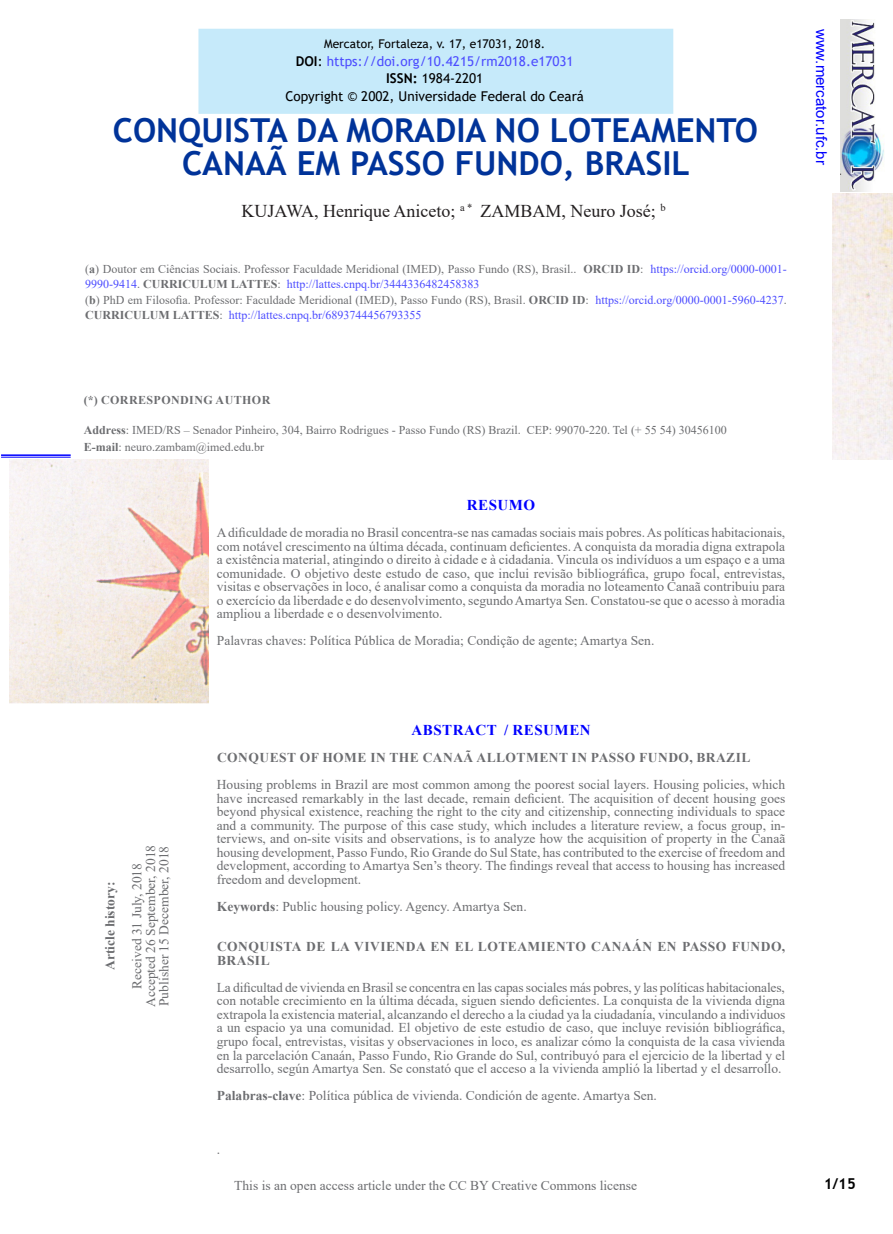
<style>
.page{position:relative;width:893px;height:1234px;background:#fff}
.page>*{position:absolute;margin:0;border:0;box-sizing:border-box;transform-origin:0 0}
.TÍTULO{font:700 33px/33px "Trebuchet MS";color:#039;text-align:center}
.t1{font:18px "Times New Roman";color:#231f20}
.t2{font:700 15px "Times New Roman";letter-spacing:.035em;color:#00f}
.t3{font:15px "Arial";color:#00f}
.t4{font:700 15px "Trebuchet MS";color:#000}
.RESUMO{font:13.5px/13.5px "Times New Roman";color:#6c6d70;text-align:justify}
.RESUMO-2{font:700 13.5px/13.5px "Times New Roman";letter-spacing:.035em;color:#6c6d70}
.t5{font:13.5px/17.5px "Trebuchet MS";color:#000;text-align:center}
.RESUMO-3{font:700 13.5px "Times New Roman";color:#6c6d70}
.Informação_Autores{font:12px/14.4px "Times New Roman";color:#6c6d70}
.t6{font:12px "Trebuchet MS";color:#000}
.Informação_Autores-2{font:700 12px "Times New Roman";letter-spacing:.035em;color:#6c6d70}
.s1{font-weight:700}
.s2{color:#4d4dff}
</style>
<div class="page">
<img style="left:840px;top:19px;width:44px;height:172px">
<img style="left:10px;top:459px;width:198px;height:244px">
<hr style="left:1px;top:454px;width:70px;height:2px;background:#00f">
<hr style="left:1px;top:457px;width:70px;height:1px;background:#00f">
<div style="left:198px;top:29px;width:475px;height:85px;background:#c6eafa"></div>
<img style="left:833px;top:194px;width:60px;height:265px">
<p class="t6" style="left:324px;top:36px;width:223px">Mercator, Fortaleza, v. 17, e17031, 2018.</p>
<p class="t5" style="left:285px;top:52px;width:300px"><span class="s1">DOI</span>: <span class="s2">https://doi.org/10.4215/rm2018.e17031<br></span><span class="s1">ISSN:</span> 1984-2201<br>Copyright © 2002, Universidade Federal do Ceará</p>
<p class="TÍTULO" style="left:113px;top:114px;width:647px">CONQUISTA DA MORADIA NO LOTEAMENTO<br>CANAÃ EM PASSO FUNDO, BRASIL</p>
<p class="t1" style="left:242px;top:198px;width:426px">KUJAWA, Henrique Aniceto; <sup>a</sup> <sup>*</sup> ZAMBAM, Neuro José; <sup>b</sup></p>
<p class="Informação_Autores" style="left:85px;top:261px;width:703px">(<span class="s1">a</span>) Doutor em Ciências Sociais. Professor Faculdade Meridional (IMED), Passo Fundo (RS), Brasil.. <span class="s1">ORCID ID</span>: <span class="s2">https://orcid.org/0000-0001-<br>9990-9414</span>. <span class="s1">CURRICULUM LATTES</span>: <span class="s2">http://lattes.cnpq.br/3444336482458383</span></p>
<p class="Informação_Autores" style="left:85px;top:292px;width:703px">(<span class="s1">b</span>) PhD em Filosofia. Professor: Faculdade Meridional (IMED), Passo Fundo (RS), Brasil. <span class="s1">ORCID ID</span>: <span class="s2">https://orcid.org/0000-0001-5960-4237</span>.<br><span class="s1">CURRICULUM LATTES</span>: <span class="s2">http://lattes.cnpq.br/6893744456793355</span></p>
<p class="t3" style="left:832px;top:29px;width:138px;rotate:90deg">www.mercator.ufc.br</p>
<p class="Informação_Autores-2" style="left:84px;top:391px;width:188px">(*) CORRESPONDING AUTHOR</p>
<p class="Informação_Autores" style="left:84px;top:422px;width:644px"><span class="s1">Address</span>: IMED/RS – Senador Pinheiro, 304, Bairro Rodrigues - Passo Fundo (RS) Brazil. CEP: 99070-220. Tel (+ 55 54) 30456100</p>
<p class="Informação_Autores" style="left:84px;top:439px;width:182px"><span class="s1">E-mail</span>: neuro.zambam@imed.edu.br</p>
<p class="t2" style="left:467px;top:494px;width:70px">RESUMO</p>
<p class="RESUMO" style="left:217px;top:525px;width:570px">A dificuldade de moradia no Brasil concentra-se nas camadas sociais mais pobres. As políticas habitacionais, com notável crescimento na última década, continuam deficientes. A conquista da moradia digna extrapola a existência material, atingindo o direito à cidade e à cidadania. Vincula os indivíduos a um espaço e a uma comunidade. O objetivo deste estudo de caso, que inclui revisão bibliográfica, grupo focal, entrevistas, visitas e observações in loco, é analisar como a conquista da moradia no loteamento Canaã contribuiu para o exercício da liberdade e do desenvolvimento, segundo Amartya Sen. Constatou-se que o acesso à moradia ampliou a liberdade e o desenvolvimento.</p>
<p class="RESUMO" style="left:217px;top:633px;width:439px">Palavras chaves: Política Pública de Moradia; Condição de agente; Amartya Sen.</p>
<p class="RESUMO-3" style="left:100px;top:969px;width:90px;rotate:-90deg">Article history:</p>
<p class="RESUMO" style="left:143px;top:1006px;width:164px;rotate:-90deg">Accepted 26 September, 2018</p>
<p class="RESUMO" style="left:157px;top:1005px;width:161px;rotate:-90deg">Publisher 15 December, 2018</p>
<p class="RESUMO" style="left:130px;top:988px;width:127px;rotate:-90deg">Received 31 July, 2018</p>
<p class="t2" style="left:411px;top:719px;width:181px">ABSTRACT / RESUMEN</p>
<p class="RESUMO-2" style="left:217px;top:750px;width:535px">CONQUEST OF HOME IN THE CANAÃ ALLOTMENT IN PASSO FUNDO, BRAZIL</p>
<p class="RESUMO" style="left:217px;top:777px;width:570px">Housing problems in Brazil are most common among the poorest social layers. Housing policies, which have increased remarkably in the last decade, remain deficient. The acquisition of decent housing goes beyond physical existence, reaching the right to the city and citizenship, connecting individuals to space and a community. The purpose of this case study, which includes a literature review, a focus group, in&shy;terviews, and on-site visits and observations, is to analyze how the acquisition of property in the Canaã housing development, Passo Fundo, Rio Grande do Sul State, has contributed to the exercise of freedom and development, according to Amartya Sen’s theory. The findings reveal that access to housing has increased freedom and development.</p>
<p class="RESUMO" style="left:217px;top:899px;width:311px"><span class="s1">Keywords</span>: Public housing policy. Agency. Amartya Sen.</p>
<p class="RESUMO-2" style="left:217px;top:939px;width:570px">CONQUISTA DE LA VIVIENDA EN EL LOTEAMIENTO CANAÁN EN PASSO FUNDO,<br>BRASIL</p>
<p class="RESUMO" style="left:217px;top:980px;width:570px">La dificultad de vivienda en Brasil se concentra en las capas sociales más pobres, y las políticas habitacionales, con notable crecimiento en la última década, siguen siendo deficientes. La conquista de la vivienda digna extrapola la existencia material, alcanzando el derecho a la ciudad ya la ciudadanía, vinculando a individuos a un espacio ya una comunidad. El objetivo de este estudio de caso, que incluye revisión bibliográfica, grupo focal, entrevistas, visitas y observaciones in loco, es analizar cómo la conquista de la casa vivienda en la parcelación Canaán, Passo Fundo, Rio Grande do Sul, contribuyó para el ejercicio de la libertad y el desarrollo, según Amartya Sen. Se constató que el acceso a la vivienda amplió la libertad y el desarrollo.</p>
<p class="RESUMO" style="left:217px;top:1088px;width:442px"><span class="s1">Palabras-clave</span>: Política pública de vivienda. Condición de agente. Amartya Sen.</p>
<p class="RESUMO" style="left:217px;top:1142px;width:5px">.</p>
<p class="RESUMO" style="left:234px;top:1177px;width:404px">This is an open access article under the CC BY Creative Commons license</p>
<p class="t4" style="left:824px;top:1173px;width:34px">1/15</p>
</div>
